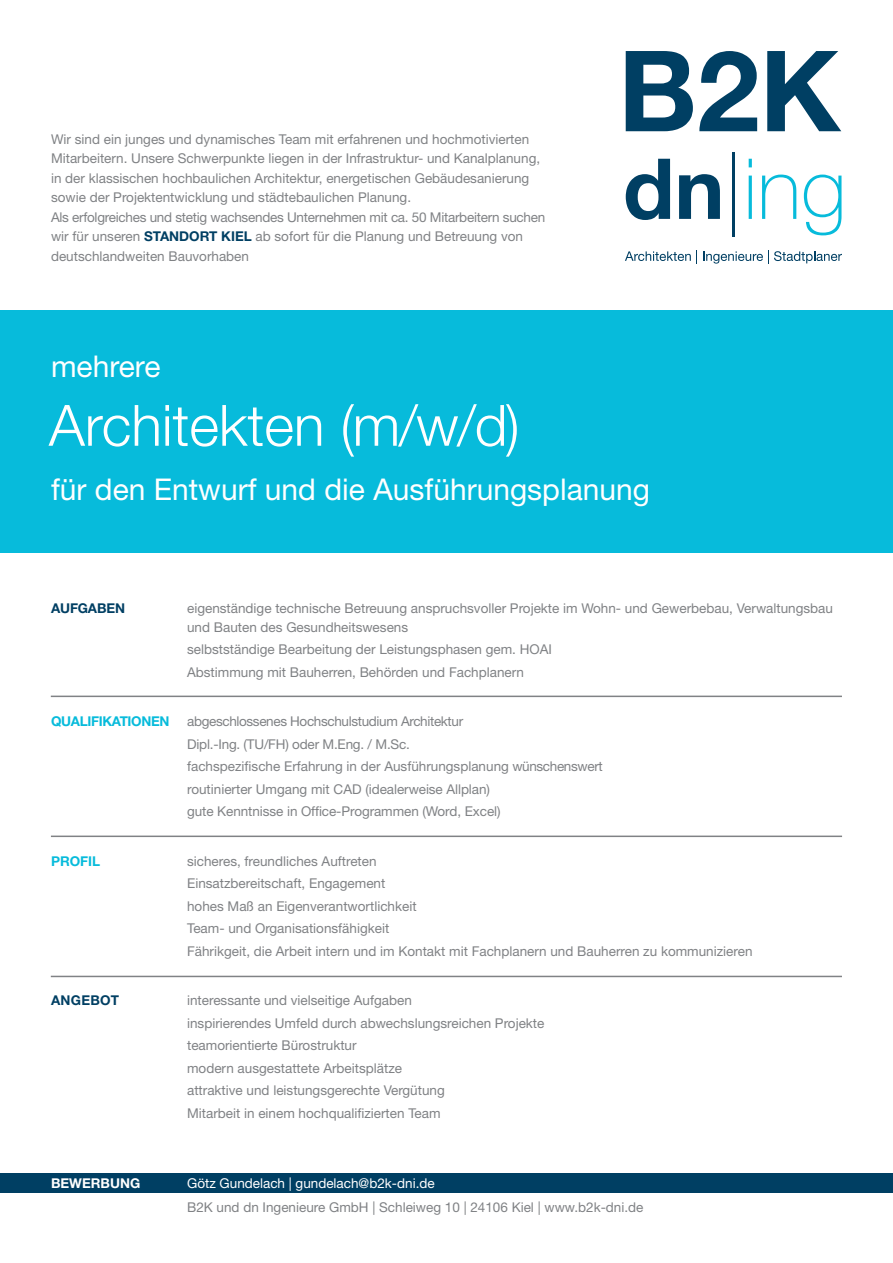
<style>
.page{position:relative;width:893px;height:1263px;background:#fff}
.page>*{position:absolute;margin:0;border:0;box-sizing:border-box;transform-origin:0 0}
.t1{font:300 57px "Helvetica Neue LT Std";color:#fff}
.t2{font:30px "Helvetica Neue LT Std";color:#fff}
.t3{font:13.5px/19.5px "Helvetica Neue LT Std";color:#808285}
.t4{font:13.5px "Helvetica Neue LT Std";letter-spacing:-.025em;color:#808285}
.t5{font:13.5px "Helvetica Neue LT Std";color:#fff}
.t6{font:700 13.5px "Helvetica Neue LT Std";letter-spacing:-.025em;color:#07bbdb}
.t7{font:700 13.5px "Helvetica Neue LT Std";color:#fff}
.t8{font:700 13.5px "Helvetica Neue LT Std";letter-spacing:-.01em;color:#003f63}
.t9{font:700 13.5px "Helvetica Neue LT Std";letter-spacing:.02em;color:#003f63}
.s1{font-weight:700;color:#003f63}
</style>
<div class="page">
<svg style="left:626px;top:51px;width:67px;height:80px"></svg>
<svg style="left:699px;top:51px;width:58px;height:80px"></svg>
<svg style="left:767px;top:51px;width:74px;height:80px"></svg>
<svg style="left:626px;top:159px;width:44px;height:61px"></svg>
<svg style="left:679px;top:174px;width:41px;height:45px"></svg>
<hr style="left:732px;top:153px;width:3px;height:84px;background:#003f63">
<svg style="left:749px;top:159px;width:3px;height:8px"></svg>
<hr style="left:749px;top:176px;width:3px;height:43px;background:#07bbdb">
<svg style="left:762px;top:175px;width:34px;height:44px"></svg>
<svg style="left:804px;top:175px;width:37px;height:60px"></svg>
<svg style="left:625px;top:250px;width:72px;height:14px"></svg>
<svg style="left:703px;top:250px;width:139px;height:14px"></svg>
<div style="left:0;top:310px;width:893px;height:243px;background:#07bbdb"></div>
<div style="left:0;top:1174px;width:893px;height:19px;background:#003f63"></div>
<hr style="left:51px;top:976px;width:791px;height:1px;background:#808285">
<hr style="left:51px;top:835px;width:791px;height:2px;background:#808285">
<hr style="left:51px;top:696px;width:791px;height:1px;background:#808285">
<p class="t3" style="left:51px;top:129px;width:491px">Wir sind ein junges und dynamisches Team mit erfahrenen und hochmotivierten Mitarbeitern. Unsere Schwerpunkte liegen in der Infrastruktur- und Kanalplanung, in der klassischen hochbaulichen Architektur, energetischen Gebäudesanierung sowie der Projektentwicklung und städtebaulichen Planung.</p>
<p class="t3" style="left:51px;top:207px;width:496px">Als erfolgreiches und stetig wachsendes Unternehmen mit ca. 50 Mitarbeitern suchen wir für unseren <span class="s1">STANDORT KIEL</span> ab sofort für die Planung und Betreuung von deutschlandweiten Bauvorhaben</p>
<p class="t2" style="left:51px;top:348px;width:111px">mehrere</p>
<p class="t1" style="left:49px;top:391px;width:472px">Architekten (m/w/d)</p>
<p class="t2" style="left:51px;top:471px;width:601px">für den Entwurf und die Ausführungsplanung</p>
<p class="t8" style="left:51px;top:600px;width:76px">AUFGABEN</p>
<p class="t3" style="left:187px;top:599px;width:647px;line-height:18px">eigenständige technische Betreuung anspruchsvoller Projekte im Wohn- und Gewerbebau, Verwaltungsbau und Bauten des Gesundheitswesens</p>
<p class="t3" style="left:187px;top:639px;width:366px">selbstständige Bearbeitung der Leistungsphasen gem. HOAI</p>
<p class="t3" style="left:187px;top:662px;width:338px">Abstimmung mit Bauherren, Behörden und Fachplanern</p>
<p class="t6" style="left:51px;top:713px;width:120px">QUALIFIKATIONEN</p>
<p class="t4" style="left:187px;top:713px;width:278px">abgeschlossenes Hochschulstudium Architektur</p>
<p class="t3" style="left:187px;top:734px;width:224px">Dipl.-Ing. (TU/FH) oder M.Eng. / M.Sc.</p>
<p class="t3" style="left:187px;top:756px;width:417px">fachspezifische Erfahrung in der Ausführungsplanung wünschenswert</p>
<p class="t3" style="left:187px;top:779px;width:304px">routinierter Umgang mit CAD (idealerweise Allplan)</p>
<p class="t3" style="left:187px;top:801px;width:315px">gute Kenntnisse in Office-Programmen (Word, Excel)</p>
<p class="t6" style="left:51px;top:852px;width:51px">PROFIL</p>
<p class="t3" style="left:187px;top:851px;width:191px">sicheres, freundliches Auftreten</p>
<p class="t3" style="left:187px;top:873px;width:200px">Einsatzbereitschaft, Engagement</p>
<p class="t3" style="left:187px;top:896px;width:231px">hohes Maß an Eigenverantwortlichkeit</p>
<p class="t3" style="left:187px;top:918px;width:204px">Team- und Organisationsfähigkeit</p>
<p class="t3" style="left:187px;top:941px;width:567px">Fährikgeit, die Arbeit intern und im Kontakt mit Fachplanern und Bauherren zu kommunizieren</p>
<p class="t9" style="left:51px;top:992px;width:70px">ANGEBOT</p>
<p class="t3" style="left:187px;top:990px;width:226px">interessante und vielseitige Aufgaben</p>
<p class="t3" style="left:187px;top:1013px;width:359px">inspirierendes Umfeld durch abwechslungsreichen Projekte</p>
<p class="t3" style="left:187px;top:1035px;width:171px">teamorientierte Bürostruktur</p>
<p class="t3" style="left:187px;top:1058px;width:217px">modern ausgestattete Arbeitsplätze</p>
<p class="t3" style="left:187px;top:1080px;width:259px">attraktive und leistungsgerechte Vergütung</p>
<p class="t3" style="left:187px;top:1103px;width:255px">Mitarbeit in einem hochqualifizierten Team</p>
<p class="t7" style="left:51px;top:1175px;width:91px">BEWERBUNG</p>
<p class="t5" style="left:187px;top:1175px;width:249px">Götz Gundelach | gundelach@b2k-dni.de</p>
<p class="t3" style="left:187px;top:1197px;width:458px">B2K und dn Ingenieure GmbH | Schleiweg 10 | 24106 Kiel | www.b2k-dni.de</p>
</div>
